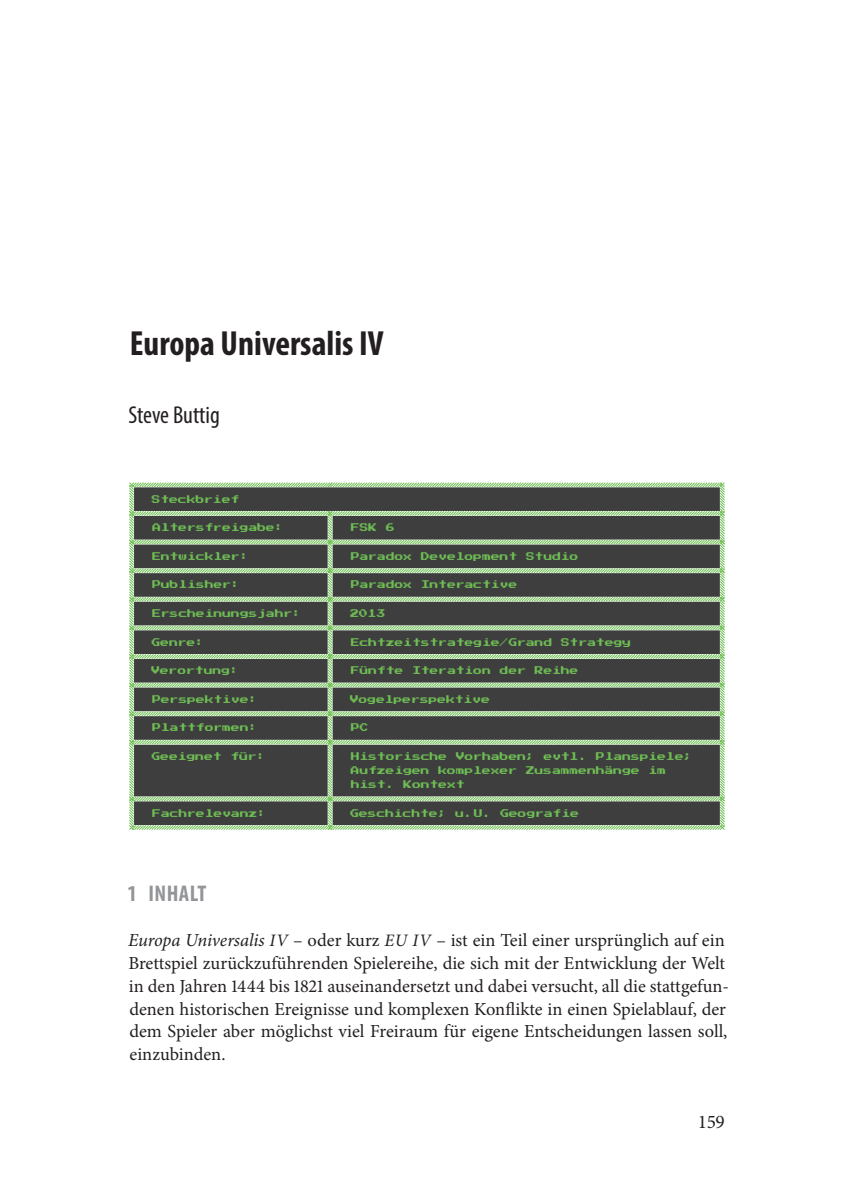
<style>
.page{position:relative;width:844px;height:1191px;background:#fff}
.page>*{position:absolute;margin:0;border:0;box-sizing:border-box;transform-origin:0 0}
.t1{font:700 condensed 35px "Myriad Pro";color:#231f20}
.t2{font:condensed 24.5px "Myriad Pro";color:#231f20}
.t3{font:700 condensed 22.75px "Myriad Pro";color:#939598}
.t4{font:19.25px "Minion Pro";color:#231f20}
.t5{font:18.38px/22.8px "Minion Pro";color:#231f20}
.t6{font:8.75px/14px "Press Start 2 P";color:#6fbf54}
.s1{font-style:italic}
.s2{font-style:italic;font-size:17.5px}
</style>
<div class="page">
<svg style="left:129px;top:482px;width:596px;height:348px;background:#555d54"></svg>
<h1 class="t1" style="left:130px;top:321px;width:255px">Europa Universalis IV</h1>
<h2 class="t2" style="left:128px;top:400px;width:93px">Steve Buttig</h2>
<p class="t6" style="left:152px;top:494px;width:89px">Steckbrief</p>
<p class="t6" style="left:152px;top:522px;width:133px">Altersfreigabe:</p>
<p class="t6" style="left:351px;top:522px;width:45px">FSK 6</p>
<p class="t6" style="left:152px;top:551px;width:98px">Entwickler:</p>
<p class="t6" style="left:351px;top:551px;width:229px">Paradox Development Studio</p>
<p class="t6" style="left:152px;top:579px;width:89px">Publisher:</p>
<p class="t6" style="left:351px;top:579px;width:168px">Paradox Interactive</p>
<p class="t6" style="left:152px;top:608px;width:150px">Erscheinungsjahr:</p>
<p class="t6" style="left:350px;top:608px;width:36px">2013</p>
<p class="t6" style="left:152px;top:637px;width:54px">Genre:</p>
<p class="t6" style="left:351px;top:637px;width:281px">Echtzeitstrategie/Grand Strategy</p>
<p class="t6" style="left:151px;top:665px;width:89px">Verortung:</p>
<p class="t6" style="left:351px;top:665px;width:229px">Fünfte Iteration der Reihe</p>
<p class="t6" style="left:152px;top:694px;width:107px">Perspektive:</p>
<p class="t6" style="left:350px;top:694px;width:141px">Vogelperspektive</p>
<p class="t6" style="left:152px;top:722px;width:107px">Plattformen:</p>
<p class="t6" style="left:351px;top:722px;width:19px">PC</p>
<p class="t6" style="left:152px;top:751px;width:115px">Geeignet für:</p>
<p class="t6" style="left:351px;top:751px;width:343px">Historische Vorhaben; evtl. Planspiele;<br>Aufzeigen komplexer Zusammenhänge im hist. Kontext</p>
<p class="t6" style="left:152px;top:808px;width:115px">Fachrelevanz:</p>
<p class="t6" style="left:350px;top:808px;width:230px">Geschichte; u.U. Geografie</p>
<p class="t3" style="left:128px;top:879px;width:80px">1 Inhalt</p>
<p class="t5" style="left:128px;top:929px;width:602px"><span class="s1">Europa Universalis</span> <span class="s2">IV</span> – oder kurz <span class="s2">EU IV</span> – ist ein Teil einer ursprünglich auf ein Brettspiel zurückzuführenden Spielereihe, die sich mit der Entwicklung der Welt in den Jahren 1444 bis 1821 auseinandersetzt und dabei versucht, all die stattgefun&shy;denen historischen Ereignisse und komplexen Konflikte in einen Spielablauf, der dem Spieler aber möglichst viel Freiraum für eigene Entscheidungen lassen soll, einzubinden.</p>
<p class="t4" style="left:697px;top:1109px;width:28px">159</p>
</div>
